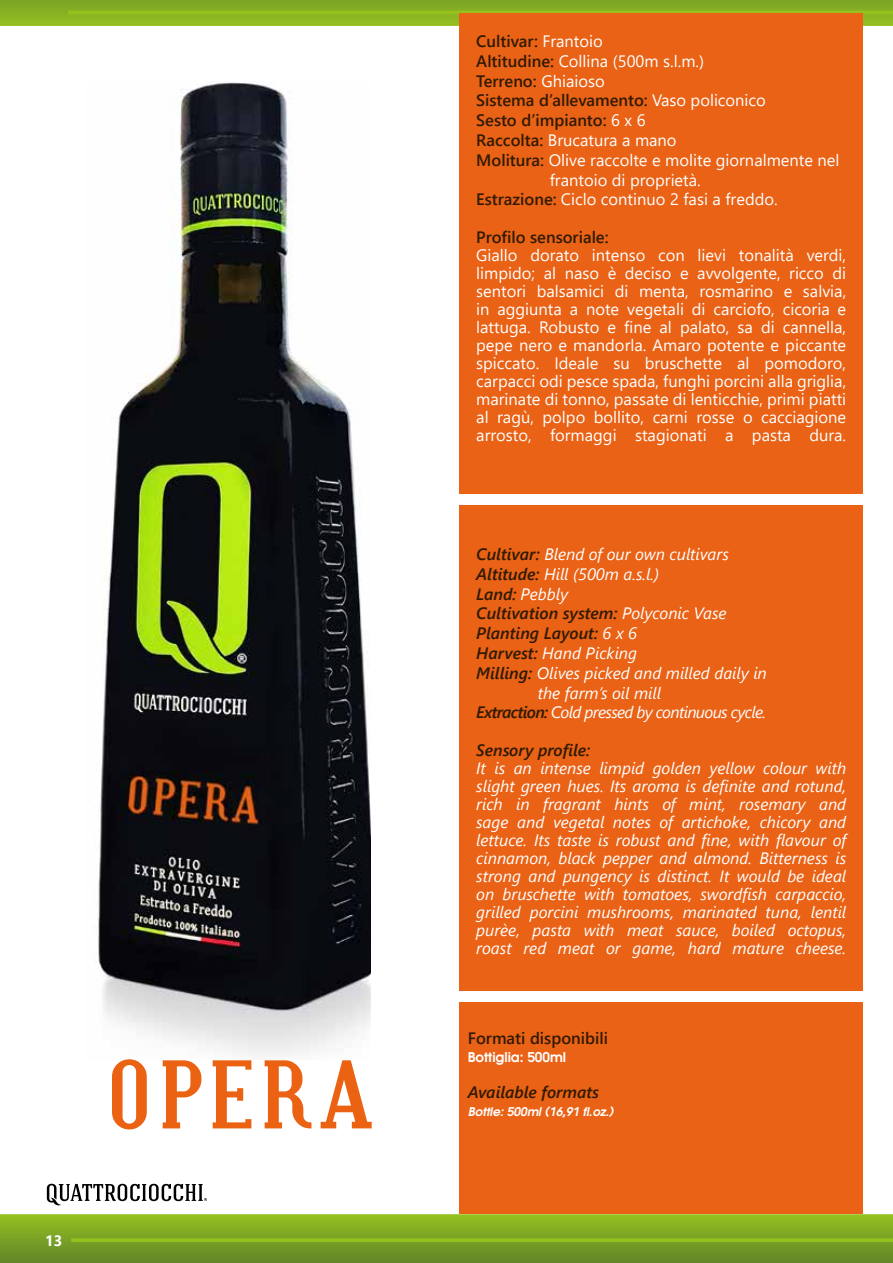
<style>
.page{position:relative;width:893px;height:1263px;background:#fff}
.page>*{position:absolute;margin:0;border:0;box-sizing:border-box;transform-origin:0 0}
.t1{font:16.5px/18px "Segoe UI";color:#fff;text-align:justify}
.t2{font:italic 16.5px/18px "Segoe UI";color:#fff;text-align:justify}
.t3{font:600 16.5px "Segoe UI";color:#311a01}
.t4{font:italic 600 16.5px "Segoe UI";color:#311a01}
.t5{font:italic 16.5px "Segoe UI";letter-spacing:-.04em;color:#fff}
.t6{font:700 15px "Segoe UI";color:#fff}
.t7{font:600 13.5px "Atlanta";color:#fff}
.t8{font:italic 600 12px "Atlanta";color:#fff}
.s1{font-weight:400;color:#fff}
.s2{font-weight:600;color:#311a01}
</style>
<div class="page">
<svg style="left:0;top:1214px;width:893px;height:49px;background:#7ba325"></svg>
<svg style="left:0;top:0;width:893px;height:26px;background:#86b023"></svg>
<hr style="left:71px;top:1238px;width:822px;height:4px;background:#95c11f">
<svg style="left:46px;top:1184px;width:161px;height:22px"></svg>
<hr style="left:68px;top:11px;width:825px;height:3px;background:#fff">
<img style="left:98px;top:82px;width:272px;height:973px">
<div style="left:459px;top:14px;width:404px;height:1200px;background:#e96216"></div>
<div style="left:446px;top:494px;width:438px;height:11px;background:#fff"></div>
<div style="left:446px;top:991px;width:438px;height:10px;background:#fff"></div>
<svg style="left:112px;top:1059px;width:35px;height:70px"></svg>
<svg style="left:163px;top:1060px;width:38px;height:68px"></svg>
<svg style="left:213px;top:1060px;width:38px;height:68px"></svg>
<svg style="left:265px;top:1060px;width:46px;height:68px"></svg>
<svg style="left:321px;top:1060px;width:51px;height:68px"></svg>
<p class="t6" style="left:45px;top:1226px;width:19px">13</p>
<p class="t3" style="left:476px;top:26px;width:128px">Cultivar: <span class="s1">Frantoio</span></p>
<p class="t1" style="left:476px;top:50px;width:229px"><span class="s2">Altitudine:</span> Collina (500m s.l.m.)</p>
<p class="t3" style="left:476px;top:65px;width:130px">Terreno: <span class="s1">Ghiaioso</span></p>
<p class="t3" style="left:476px;top:85px;width:291px">Sistema d’allevamento: <span class="s1">Vaso policonico</span></p>
<p class="t3" style="left:476px;top:105px;width:171px">Sesto d’impianto: <span class="s1">6 x 6</span></p>
<p class="t1" style="left:476px;top:130px;width:202px"><span class="s2">Raccolta:</span> Brucatura a mano</p>
<p class="t1" style="left:476px;top:149px;width:365px"><span class="s2">Molitura:</span> Olive raccolte e molite giornalmente nel</p>
<p class="t1" style="left:550px;top:169px;width:153px">frantoio di proprietà.</p>
<p class="t1" style="left:476px;top:189px;width:303px"><span class="s2">Estrazione:</span> Ciclo continuo 2 fasi a freddo.</p>
<p class="t3" style="left:476px;top:222px;width:134px">Profilo sensoriale:</p>
<p class="t1" style="left:476px;top:245px;width:371px">Giallo dorato intenso con lievi tonalità verdi, limpido; al naso è deciso e avvolgente, ricco di sentori balsamici di menta, rosmarino e salvia, in aggiunta a note vegetali di carciofo, cicoria e lattuga. Robusto e fine al palato, sa di cannella, pepe nero e mandorla. Amaro potente e piccante spiccato. Ideale su bruschette al pomodoro, carpacci odi pesce spada, funghi porcini alla griglia, marinate di tonno, passate di lenticchie, primi piatti al ragù, polpo bollito, carni rosse o cacciagione arrosto, formaggi stagionati a pasta dura.</p>
<p class="t2" style="left:476px;top:542px;width:254px"><span class="s2">Cultivar:</span> Blend of our own cultivars</p>
<p class="t2" style="left:476px;top:562px;width:184px"><span class="s2">Altitude:</span> Hill (500m a.s.l.)</p>
<p class="t2" style="left:476px;top:582px;width:93px"><span class="s2">Land:</span> Pebbly</p>
<p class="t4" style="left:476px;top:598px;width:252px">Cultivation system: <span class="s1">Polyconic Vase</span></p>
<p class="t4" style="left:476px;top:618px;width:162px">Planting Layout: <span class="s1">6 x 6</span></p>
<p class="t2" style="left:476px;top:641px;width:162px"><span class="s2">Harvest:</span> Hand Picking</p>
<p class="t2" style="left:476px;top:661px;width:292px"><span class="s2">Milling:</span> Olives picked and milled daily in</p>
<p class="t2" style="left:538px;top:681px;width:125px">the farm’s oil mill</p>
<p class="t5" style="left:476px;top:697px;width:291px"><span class="s2">Extraction:</span> Cold pressed by continuous cycle.</p>
<p class="t4" style="left:476px;top:735px;width:115px">Sensory profile:</p>
<p class="t2" style="left:476px;top:757px;width:371px">It is an intense limpid golden yellow colour with slight green hues. Its aroma is definite and rotund, rich in fragrant hints of mint, rosemary and sage and vegetal notes of artichoke, chicory and lettuce. Its taste is robust and fine, with flavour of cinnamon, black pepper and almond. Bitterness is strong and pungency is distinct. It would be ideal on bruschette with tomatoes, swordfish carpaccio, grilled porcini mushrooms, marinated tuna, lentil purèe, pasta with meat sauce, boiled octopus, roast red meat or game, hard mature cheese.</p>
<p class="t3" style="left:468px;top:1023px;width:142px">Formati disponibili</p>
<p class="t7" style="left:468px;top:1048px;width:100px">Bottiglia: 500ml</p>
<p class="t4" style="left:468px;top:1077px;width:133px">Available formats</p>
<p class="t8" style="left:468px;top:1103px;width:147px">Bottle: 500ml (16,91 fl.oz.)</p>
</div>
